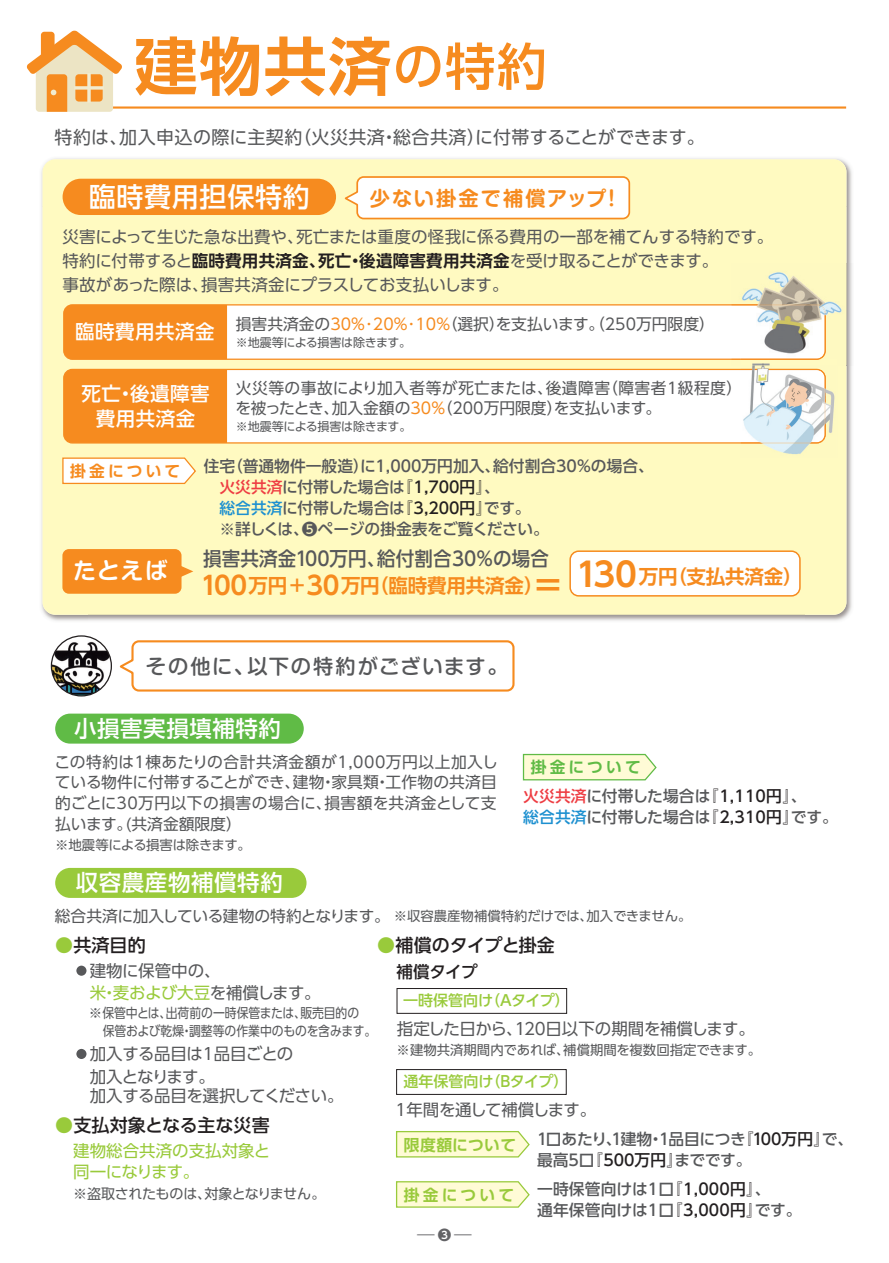
<style>
.page{position:relative;width:889px;height:1263px;background:#fff}
.page>*{position:absolute;margin:0;border:0;box-sizing:border-box;transform-origin:0 0}
.t1{font:700 63px "UD Shin Go Pro De";color:#f68b1f}
.t2{font:500 27px "UD Shin Go Pro";letter-spacing:.025em;color:#fff}
.t3{font:500 22.5px "UD Shin Go Pro";letter-spacing:.025em;color:#fff}
.t4{font:700 22.5px "Shin M Go Pro De";color:#fff}
.t5{font:500 20.25px "Shin M Go Pro";letter-spacing:.09em;color:#57585a}
.t6{font:700 20.25px "Shin M Go Pro De";letter-spacing:.1em;color:#f68b1f}
.t7{font:700 19.5px "UD Shin Go Pro De";letter-spacing:-.01em;color:#f68b1f}
.t8{font:500 19.5px "UD Shin Go Pro";letter-spacing:.01em;color:#57585a;scale:.95 1}
.t9{font:500 19.5px/25.5px "UD Shin Go Pro";letter-spacing:.025em;color:#fff;text-align:center}
.t10{font:18px "UD Shin Go Pro";letter-spacing:.025em;color:#57585a}
.t11{font:500 18px "UD Shin Go Pro";letter-spacing:.005em;color:#231f20}
.t12{font:500 18px "UD Shin Go Pro";letter-spacing:-.02em;color:#231f20}
.t13{font:16.5px/24px "UD Shin Go Pro";letter-spacing:-.015em;color:#57585a}
.t14{font:16.5px/22.5px "UD Shin Go Pro";letter-spacing:-.045em;color:#57585a}
.t15{font:16.5px/21.8px "UD Shin Go Pro";color:#99ca3b}
.t16{font:16.5px "UD Shin Go Pro";letter-spacing:-.035em;color:#57585a}
.t17{font:500 16.5px "UD Shin Go Pro";letter-spacing:-.02em;color:#231f20}
.t18{font:500 15.75px/21px "UD Shin Go Pro";color:#57585a}
.t19{font:15.75px/21px "UD Shin Go Pro";color:#57585a;text-align:justify}
.t20{font:700 15.75px "UD Shin Go Pro De";letter-spacing:.03em;color:#99ca3b}
.t21{font:700 15.75px "UD Shin Go Pro De";letter-spacing:.2em;color:#60bb46}
.t22{font:700 15.75px "UD Shin Go Pro De";letter-spacing:.2em;color:#f68b1f}
.t23{font:500 15px "UD Shin Go Pro";letter-spacing:-.005em;color:#99ca3b}
.t24{font:14.1px "UD Shin Go Pro";letter-spacing:-.03em;color:#57585a}
.t25{font:300 13.5px "UD Shin Go Pro";color:#636366;scale:1.5 1}
.t26{font:13.35px/17.4px "UD Shin Go Pro";color:#57585a;text-align:center}
.t27{font:13.35px "UD Shin Go Pro";letter-spacing:-.025em;color:#57585a}
.t28{font:12px "UD Shin Go Pro";letter-spacing:-.03em;color:#57585a}
.s1{font-family:"UD Shin Go Pro";font-weight:500;font-size:50.4px}
.s2{font-family:"UD Shin Go Pro De";font-weight:700;color:#231f20}
.s3{color:#f68b1f}
.s4{color:#ee3d43}
.s5{color:#231f20}
.s6{color:#1d90d0}
.s7{font-size:33.15px}
.s8{font-size:25.35px}
.s9{font-size:15.75px}
.s10{color:#99ca3b}
.s11{font-family:"UD Shin Go Pro De";font-weight:700}
</style>
<div class="page">
<div style="left:72px;top:961px;width:19px;height:19px;border:4px solid #fff;border-radius:50%"></div>
<div style="left:72px;top:1044px;width:19px;height:19px;border:4px solid #fff;border-radius:50%"></div>
<div style="left:55px;top:868px;width:251px;height:30px;background:#99ca3b;border-radius:15px"></div>
<div style="left:396px;top:1069px;width:170px;height:26px;border:1px solid #231f20"></div>
<div style="left:55px;top:714px;width:249px;height:30px;background:#60bb46;border-radius:15px"></div>
<hr style="left:55px;top:106px;width:791px;height:3px;background:#f68b1f">
<svg style="left:26px;top:30px;width:96px;height:82px"></svg>
<div style="left:75px;top:74px;width:28px;height:28px;background:#f68b1f;border-radius:3px"></div>
<svg style="left:74px;top:86px;width:30px;height:4px"></svg>
<svg style="left:87px;top:73px;width:4px;height:30px"></svg>
<svg style="left:119px;top:640px;width:396px;height:52px"></svg>
<img style="left:51px;top:640px;width:60px;height:56px">
<div style="left:51px;top:635px;width:61px;height:61px;border:1px solid #231f20;border-radius:50%"></div>
<div style="left:396px;top:988px;width:171px;height:26px;border:1px solid #231f20"></div>
<svg style="left:522px;top:753px;width:135px;height:28px;background:#eef4cb"></svg>
<svg style="left:396px;top:1181px;width:134px;height:27px;background:#f4f5c7"></svg>
<svg style="left:396px;top:1131px;width:134px;height:27px;background:#f4f5c8"></svg>
<img style="left:41px;top:158px;width:811px;height:48px">
<img style="left:41px;top:206px;width:47px;height:415px">
<img style="left:805px;top:206px;width:47px;height:415px">
<div style="left:43px;top:159px;width:803px;height:456px;background:#fffac1;border-radius:13px"></div>
<svg style="left:62px;top:457px;width:134px;height:27px;background:#fdf2e3"></svg>
<div style="left:63px;top:179px;width:273px;height:36px;background:#f68b1f;border-radius:18px"></div>
<div style="left:62px;top:549px;width:119px;height:45px;background:#f68b1f;border-radius:7px"></div>
<svg style="left:181px;top:563px;width:12px;height:17px"></svg>
<div style="left:570px;top:551px;width:230px;height:45px;background:#fff;border-radius:9px"></div>
<div style="left:569px;top:550px;width:231px;height:47px;border:2px solid #f68b1f;border-radius:9px"></div>
<svg style="left:344px;top:176px;width:287px;height:44px;background:#fef4e8"></svg>
<svg style="left:63px;top:304px;width:668px;height:56px;background:#fcdec0"></svg>
<div style="left:63px;top:369px;width:677px;height:75px;background:#fff"></div>
<div style="left:64px;top:369px;width:163px;height:74px;background:#f68b1f"></div>
<img style="left:742px;top:263px;width:110px;height:102px">
<img style="left:731px;top:304px;width:95px;height:56px">
<img style="left:740px;top:358px;width:97px;height:97px">
<img style="left:740px;top:369px;width:86px;height:75px">
<img style="left:740px;top:358px;width:81px;height:2px">
<h1 class="t1" style="left:134px;top:15px;width:414px">建物共済<span class="s1">の特約</span></h1>
<p class="t10" style="left:55px;top:122px;width:652px">特約は、加入申込の際に主契約（火災共済・総合共済）に付帯することができます。</p>
<h2 class="t2" style="left:89px;top:175px;width:222px">臨時費用担保特約</h2>
<p class="t6" style="left:370px;top:181px;width:253px">少ない掛金で補償アップ！</p>
<p class="t13" style="left:62px;top:224px;width:712px">災害によって生じた急な出費や、死亡または重度の怪我に係る費用の一部を補てんする特約です。特約に付帯すると<span class="s2">臨時費用共済金、死亡・後遺障害費用共済金</span>を受け取ることができます。<br>事故があった際は、損害共済金にプラスしてお支払いします。</p>
<p class="t9" style="left:75px;top:319px;width:141px">臨時費用共済金</p>
<p class="t19" style="left:236px;top:313px;width:480px">損害共済金の<span class="s3">30％･20％･10％</span>（選択）を支払います。（250万円限度）</p>
<p class="t28" style="left:236px;top:332px;width:177px">※地震等による損害は除きます。</p>
<p class="t9" style="left:81px;top:380px;width:130px">死亡・後遺障害費用共済金</p>
<p class="t19" style="left:235px;top:377px;width:508px;line-height:20.2px">火災等の事故により加入者等が死亡または、後遺障害（障害者1級程度）を被ったとき、加入金額の<span class="s3">30％</span>（200万円限度）を支払います。</p>
<p class="t28" style="left:236px;top:417px;width:177px">※地震等による損害は除きます。</p>
<p class="t22" style="left:70px;top:458px;width:112px">掛金について</p>
<p class="t18" style="left:204px;top:455px;width:452px">住宅（普通物件一般造）に1,000万円加入、給付割合30％の場合、<span class="s4">　火災共済</span>に付帯した場合は<span class="s5">『1,700円』</span>、<br><span class="s6">　総合共済</span>に付帯した場合は<span class="s5">『3,200円』</span>です。<br>　※詳しくは、❺ページの掛金表をご覧ください。</p>
<p class="t8" style="left:203px;top:543px;width:366px">損害共済金100万円、給付割合30％の場合</p>
<h3 class="t4" style="left:74px;top:553px;width:96px">たとえば</h3>
<p class="t7" style="left:576px;top:561px;width:228px"><span class="s7">130</span>万円（支払共済金）</p>
<p class="t7" style="left:201px;top:570px;width:361px"><span class="s8">100</span>万円+<span class="s8">30</span>万円（臨時費用共済金）<span class="s7">=</span></p>
<p class="t5" style="left:146px;top:649px;width:363px">その他に、以下の特約がございます。</p>
<h3 class="t3" style="left:74px;top:710px;width:209px">小損害実損填補特約</h3>
<p class="t19" style="left:54px;top:750px;width:445px">この特約は1棟あたりの合計共済金額が1,000万円以上加入している物件に付帯することができ、建物・家具類・工作物の共済目的ごとに30万円以下の損害の場合に、損害額を共済金として支払います。(共済金額限度）</p>
<p class="t27" style="left:55px;top:834px;width:197px">※地震等による損害は除きます。</p>
<h3 class="t3" style="left:76px;top:864px;width:209px">収容農産物補償特約</h3>
<p class="t21" style="left:531px;top:755px;width:112px">掛金について</p>
<p class="t18" style="left:523px;top:785px;width:316px"><span class="s4">火災共済</span>に付帯した場合は<span class="s5">『1,110円』</span>、<br><span class="s6">総合共済</span>に付帯した場合は<span class="s5">『2,310円』</span>です。</p>
<p class="t26" style="left:55px;top:907px;width:638px"><span class="s9">総合共済に加入している建物の特約となります。</span> ※収容農産物補償特約だけでは、加入できません。</p>
<p class="t17" style="left:396px;top:958px;width:83px">補償タイプ</p>
<p class="t12" style="left:377px;top:930px;width:179px"><span class="s10">●</span>補償のタイプと掛金</p>
<p class="t11" style="left:55px;top:930px;width:92px"><span class="s10">●</span>共済目的</p>
<p class="t13" style="left:73px;top:959px;width:249px;line-height:21.8px">●建物に保管中の、<br><span class="s10">　米・麦および大豆</span>を補償します。</p>
<p class="t26" style="left:73px;top:1004px;width:304px">※保管中とは、出荷前の一時保管または、販売目的の<br>　　保管および乾燥・調整等の作業中のものを含みます。</p>
<p class="t14" style="left:73px;top:1042px;width:222px">●加入する品目は1品目ごとの　加入となります。</p>
<p class="t16" style="left:73px;top:1082px;width:272px">　加入する品目を選択してください。</p>
<p class="t23" style="left:403px;top:988px;width:168px">一時保管向け（Aタイプ）</p>
<p class="t13" style="left:397px;top:1016px;width:359px">指定した日から、120日以下の期間を補償します。</p>
<p class="t26" style="left:396px;top:1041px;width:366px">※建物共済期間内であれば、補償期間を複数回指定できます。</p>
<p class="t23" style="left:403px;top:1069px;width:166px">通年保管向け（Bタイプ）</p>
<p class="t13" style="left:395px;top:1097px;width:202px">1年間を通して補償します。</p>
<p class="t11" style="left:55px;top:1111px;width:216px"><span class="s10">●</span>支払対象となる主な災害</p>
<p class="t18" style="left:537px;top:1128px;width:317px">1口あたり、1建物・1品目につき<span class="s5">『100万円』</span>で、最高5口<span class="s5">『500万円』</span>までです。</p>
<p class="t20" style="left:404px;top:1132px;width:114px">限度額について</p>
<p class="t15" style="left:73px;top:1139px;width:199px">建物総合共済の支払対象と同一になります。</p>
<p class="t24" style="left:73px;top:1182px;width:254px">※盗取されたものは、対象となりません。</p>
<p class="t18" style="left:537px;top:1178px;width:266px">一時保管向けは1口<span class="s5">『1,000円』</span>、<br>通年保管向けは1口<span class="s5">『3,000円』</span>です。</p>
<p class="t20" style="left:404px;top:1182px;width:112px">掛金について</p>
<p class="t25" style="left:416px;top:1224px;width:40px">ー<span class="s11">❸</span>ー</p>
</div>
